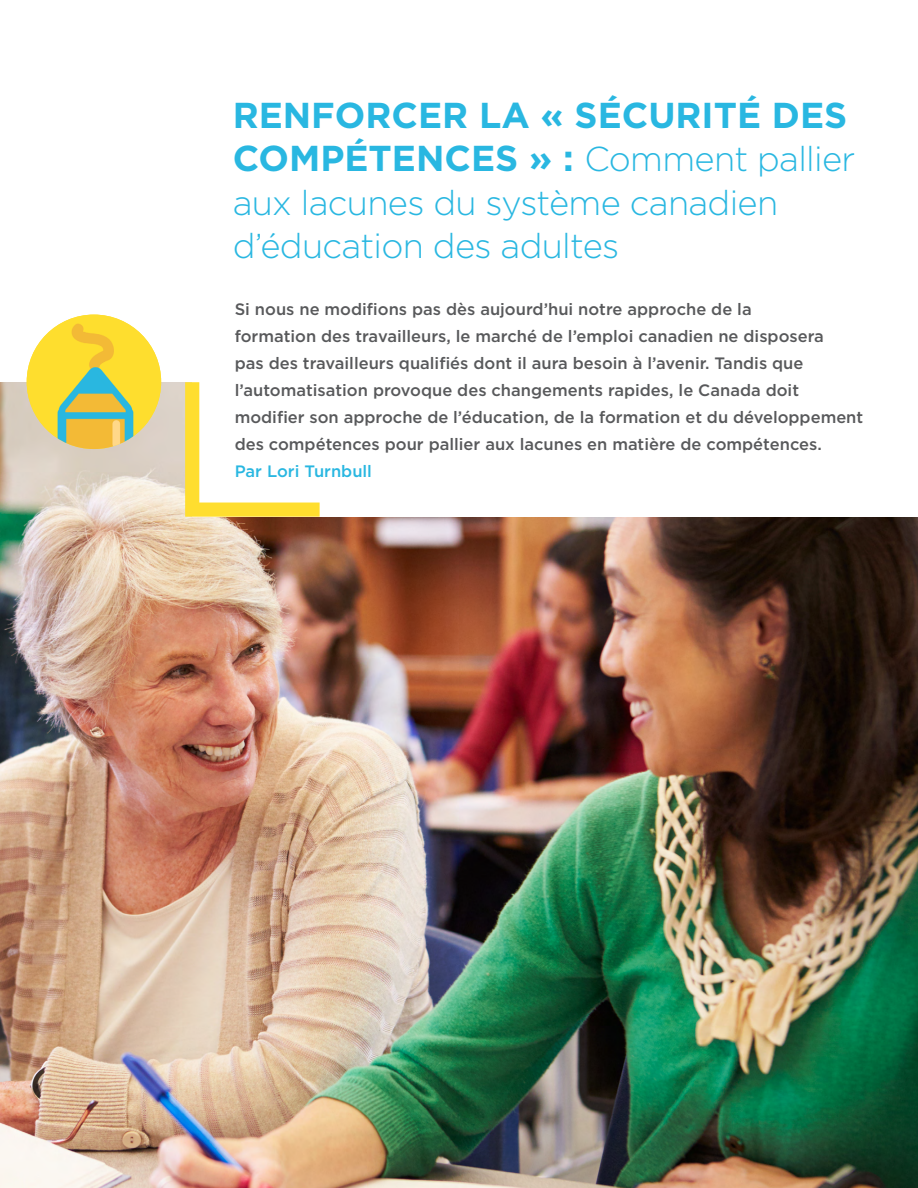
<style>
.page{position:relative;width:918px;height:1188px;background:#fff}
.page>*{position:absolute;margin:0;border:0;box-sizing:border-box;transform-origin:0 0}
.PPF_Heading_1{font:700 36px "Gotham";color:#29b7e1}
.PPF_Heading_1-2{font:300 34.5px/43.5px "Gotham";letter-spacing:-.02em;color:#29b7e1}
.Section_subtitle_exc{font:500 16.5px/27px "Gotham";color:#58595b}
.s1{font-weight:700;font-size:36px}
.s2{color:#29b7e1}
</style>
<div class="page">
<img style="left:0;top:382px;width:918px;height:806px">
<div style="left:192px;top:58px;width:726px;height:459px;background:#fff"></div>
<svg style="left:185px;top:382px;width:135px;height:135px"></svg>
<img style="left:27px;top:315px;width:134px;height:134px;border-radius:67px">
<p class="PPF_Heading_1" style="left:233px;top:91px;width:616px">RENFORCER LA « SÉCURITÉ DES</p>
<p class="PPF_Heading_1-2" style="left:233px;top:136px;width:624px"><span class="s1">COMPÉTENCES » :</span> Comment pallier aux lacunes du système canadien d’éducation des adultes</p>
<p class="Section_subtitle_exc" style="left:235px;top:295px;width:630px">Si nous ne modifions pas dès aujourd’hui notre approche de la<br>formation des travailleurs, le marché de l’emploi canadien ne disposera<br>pas des travailleurs qualifiés dont il aura besoin à l’avenir. Tandis que l’automatisation provoque des changements rapides, le Canada doit modifier son approche de l’éducation, de la formation et du développement des compétences pour pallier aux lacunes en matière de compétences.<br><span class="s2">Par Lori Turnbull</span></p>
</div>
